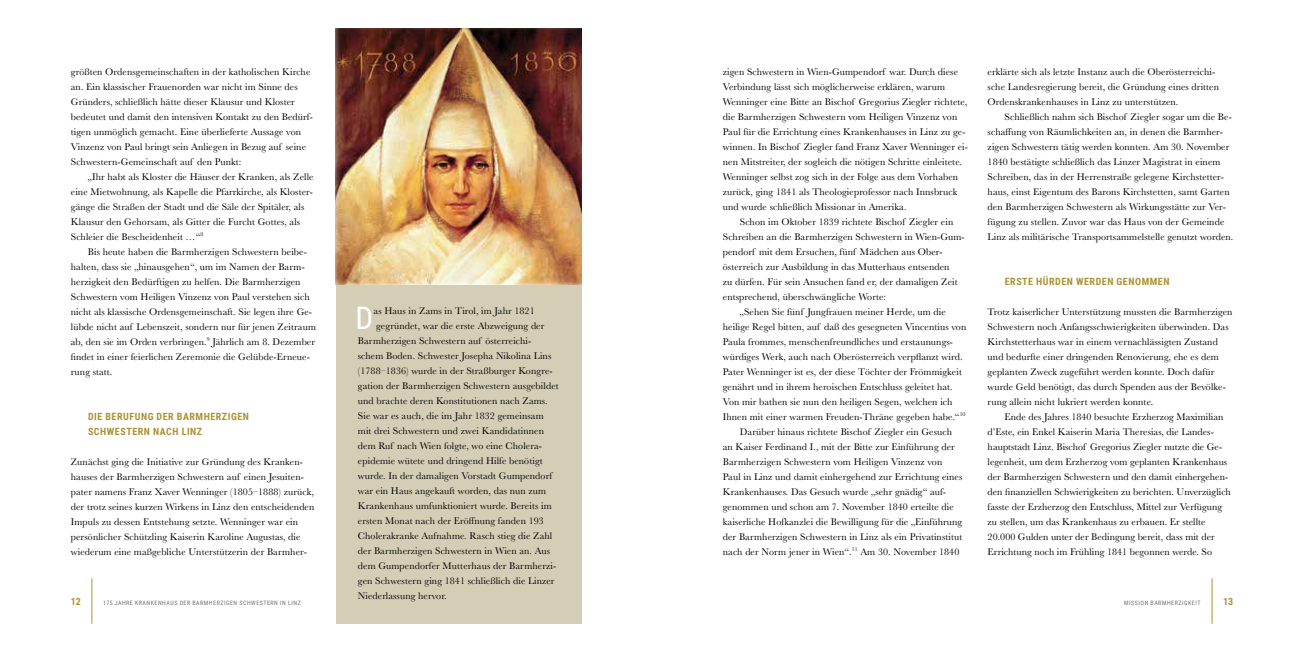
<style>
.page{position:relative;width:1304px;height:652px;background:#fff}
.page>*{position:absolute;margin:0;border:0;box-sizing:border-box;transform-origin:0 0}
.t1{font:31.1px "Roboto Condensed";color:#fff}
.t2{font:10px/15px "Baskerville";letter-spacing:.01em;color:#000}
.t3{font:700 10px/15px "Roboto Condensed";letter-spacing:.055em;color:#ac9234}
.t4{font:6px "Roboto Condensed";letter-spacing:.085em;color:#707172}
</style>
<div class="page">
<hr style="left:91px;top:578px;width:1px;height:46px;background:#ac9234">
<hr style="left:1212px;top:578px;width:1px;height:46px;background:#ac9234">
<div style="left:336px;top:270px;width:245px;height:354px;background:#d5ceb7"></div>
<img style="left:336px;top:28px;width:245px;height:257px">
<p class="t2" style="left:723px;top:64px;width:247px">zigen Schwestern in Wien-Gumpendorf war. Durch diese Verbindung lässt sich möglicherweise erklären, warum Wenninger eine Bitte an Bischof Gregorius Ziegler richtete, die Barmherzigen Schwestern vom Heiligen Vinzenz von Paul für die Errichtung eines Krankenhauses in Linz zu ge&shy;winnen. In Bischof Ziegler fand Franz Xaver Wenninger ei&shy;nen Mitstreiter, der sogleich die nötigen Schritte einleitete.<br>Wenninger selbst zog sich in der Folge aus dem Vorhaben zurück, ging 1841 als Theologieprofessor nach Innsbruck und wurde schließlich Missionar in Amerika.</p>
<p class="t2" style="left:740px;top:214px;width:215px">Schon im Oktober 1839 richtete Bischof Ziegler ein</p>
<p class="t2" style="left:723px;top:229px;width:243px">Schreiben an die Barmherzigen Schwestern in Wien-Gum-</p>
<p class="t2" style="left:723px;top:244px;width:220px">pendorf mit dem Ersuchen, fünf Mädchen aus Ober-</p>
<p class="t2" style="left:723px;top:259px;width:228px">österreich zur Ausbildung in das Mutterhaus entsenden</p>
<p class="t2" style="left:723px;top:274px;width:236px">zu dürfen. Für sein Ansuchen fand er, der damaligen Zeit</p>
<p class="t2" style="left:723px;top:289px;width:165px">entsprechend, überschwängliche Worte:</p>
<p class="t2" style="left:740px;top:304px;width:207px">„Sehen Sie fünf Jungfrauen meiner Herde, um die</p>
<p class="t2" style="left:723px;top:319px;width:245px">heilige Regel bitten, auf daß des gesegneten Vincentius von</p>
<p class="t2" style="left:723px;top:334px;width:232px">Paula frommes, menschenfreundliches und erstaunungs-</p>
<p class="t2" style="left:723px;top:349px;width:241px">würdiges Werk, auch nach Oberösterreich verpflanzt wird.</p>
<p class="t2" style="left:723px;top:364px;width:241px">Pater Wenninger ist es, der diese Töchter der Frömmigkeit</p>
<p class="t2" style="left:723px;top:379px;width:231px">genährt und in ihrem heroischen Entschluss geleitet hat.</p>
<p class="t2" style="left:723px;top:394px;width:231px">Von mir bathen sie nun den heiligen Segen, welchen ich</p>
<p class="t2" style="left:723px;top:409px;width:244px">Ihnen mit einer warmen Freuden-Thräne gegeben habe.“<sup>10</sup></p>
<p class="t2" style="left:740px;top:424px;width:214px">Darüber hinaus richtete Bischof Ziegler ein Gesuch</p>
<p class="t2" style="left:723px;top:439px;width:233px">an Kaiser Ferdinand I., mit der Bitte zur Einführung der</p>
<p class="t2" style="left:723px;top:454px;width:221px">Barmherzigen Schwestern vom Heiligen Vinzenz von</p>
<p class="t2" style="left:723px;top:469px;width:241px">Paul in Linz und damit einhergehend zur Errichtung eines</p>
<p class="t2" style="left:723px;top:484px;width:225px">Krankenhauses. Das Gesuch wurde „sehr gnädig“ auf-</p>
<p class="t2" style="left:723px;top:499px;width:232px">genommen und schon am 7. November 1840 erteilte die</p>
<p class="t2" style="left:723px;top:514px;width:241px">kaiserliche Hofkanzlei die Bewilligung für die „Einführung</p>
<p class="t2" style="left:723px;top:529px;width:241px">der Barmherzigen Schwestern in Linz als ein Privatinstitut</p>
<p class="t2" style="left:723px;top:544px;width:238px">nach der Norm jener in Wien“.<sup>11</sup> Am 30. November 1840</p>
<p class="t2" style="left:988px;top:64px;width:233px">erklärte sich als letzte Instanz auch die Oberösterreichi&shy;sche Landesregierung bereit, die Gründung eines dritten<br>Ordenskrankenhauses in Linz zu unterstützen.</p>
<p class="t2" style="left:988px;top:109px;width:247px;text-indent:17px">Schließlich nahm sich Bischof Ziegler sogar um die Be&shy;schaffung von Räumlichkeiten an, in denen die Barmher&shy;zigen Schwestern tätig werden konnten. Am 30. November 1840 bestätigte schließlich das Linzer Magistrat in einem Schreiben, das in der Herrenstraße gelegene Kirchstetter&shy;haus, einst Eigentum des Barons Kirchstetten, samt Garten den Barmherzigen Schwestern als Wirkungsstätte zur Ver&shy;fügung zu stellen. Zuvor war das Haus von der Gemeinde Linz als militärische Transportsammelstelle genutzt worden.</p>
<p class="t3" style="left:1005px;top:273px;width:166px">ERSTE HÜRDEN WERDEN GENOMMEN</p>
<p class="t2" style="left:988px;top:304px;width:246px">Trotz kaiserlicher Unterstützung mussten die Barmherzigen Schwestern noch Anfangsschwierigkeiten überwinden. Das Kirchstetterhaus war in einem vernachlässigten Zustand und bedurfte einer dringenden Renovierung, ehe es dem geplanten Zweck zugeführt werden konnte. Doch dafür wurde Geld benötigt, das durch Spenden aus der Bevölke&shy;rung allein nicht lukriert werden konnte.</p>
<p class="t2" style="left:988px;top:409px;width:245px;text-indent:17px">Ende des Jahres 1840 besuchte Erzherzog Maximilian d’Este, ein Enkel Kaiserin Maria Theresias, die Landes&shy;hauptstadt Linz. Bischof Gregorius Ziegler nutzte die Ge&shy;legenheit, um dem Erzherzog vom geplanten Krankenhaus der Barmherzigen Schwestern und den damit einhergehen&shy;den finanziellen Schwierigkeiten zu berichten. Unverzüglich fasste der Erzherzog den Entschluss, Mittel zur Verfügung zu stellen, um das Krankenhaus zu erbauen. Er stellte 20.000 Gulden unter der Bedingung bereit, dass mit der Errichtung noch im Frühling 1841 begonnen werde. So</p>
<p class="t2" style="left:71px;top:64px;width:244px">größten Ordensgemeinschaften in der katholischen Kirche an. Ein klassischer Frauenorden war nicht im Sinne des Gründers, schließlich hätte dieser Klausur und Kloster bedeutet und damit den intensiven Kontakt zu den Bedürf&shy;tigen unmöglich gemacht. Eine überlieferte Aussage von Vinzenz von Paul bringt sein Anliegen in Bezug auf seine Schwestern-Gemeinschaft auf den Punkt:</p>
<p class="t2" style="left:71px;top:169px;width:244px;text-indent:17px">„Ihr habt als Kloster die Häuser der Kranken, als Zelle eine Mietwohnung, als Kapelle die Pfarrkirche, als Kloster&shy;gänge die Straßen der Stadt und die Säle der Spitäler, als Klausur den Gehorsam, als Gitter die Furcht Gottes, als Schleier die Bescheidenheit …“<sup>8</sup></p>
<p class="t2" style="left:71px;top:244px;width:247px;text-indent:17px">Bis heute haben die Barmherzigen Schwestern beibe&shy;halten, dass sie „hinausgehen“, um im Namen der Barm&shy;herzigkeit den Bedürftigen zu helfen. Die Barmherzigen Schwestern vom Heiligen Vinzenz von Paul verstehen sich nicht als klassische Ordensgemeinschaft. Sie legen ihre Ge&shy;lübde nicht auf Lebenszeit, sondern nur für jenen Zeitraum ab, den sie im Orden verbringen.<sup>9</sup> Jährlich am 8. Dezember findet in einer feierlichen Zeremonie die Gelübde-Erneue&shy;rung statt.</p>
<p class="t3" style="left:88px;top:408px;width:163px">DIE BERUFUNG DER BARMHERZIGEN<br>SCHWESTERN NACH LINZ</p>
<p class="t2" style="left:71px;top:454px;width:245px">Zunächst ging die Initiative zur Gründung des Kranken&shy;hauses der Barmherzigen Schwestern auf einen Jesuiten&shy;pater namens Franz Xaver Wenninger (1805–1888) zurück, der trotz seines kurzen Wirkens in Linz den entscheidenden Impuls zu dessen Entstehung setzte. Wenninger war ein persönlicher Schützling Kaiserin Karoline Augustas, die wiederum eine maßgebliche Unterstützerin der Barmher-</p>
<h1 class="t1" style="left:355px;top:296px;width:19px">D</h1>
<p class="t2" style="left:374px;top:303px;width:163px">as Haus in Zams in Tirol, im Jahr 1821</p>
<p class="t2" style="left:376px;top:318px;width:170px">gegründet, war die erste Abzweigung der</p>
<p class="t2" style="left:358px;top:333px;width:175px">Barmherzigen Schwestern auf österreichi-</p>
<p class="t2" style="left:358px;top:348px;width:195px">schem Boden. Schwester Josepha Nikolina Lins</p>
<p class="t2" style="left:358px;top:363px;width:196px">(1788–1836) wurde in der Straßburger Kongre-</p>
<p class="t2" style="left:358px;top:378px;width:202px">gation der Barmherzigen Schwestern ausgebildet</p>
<p class="t2" style="left:358px;top:393px;width:191px">und brachte deren Konstitutionen nach Zams.</p>
<p class="t2" style="left:358px;top:408px;width:187px">Sie war es auch, die im Jahr 1832 gemeinsam</p>
<p class="t2" style="left:358px;top:423px;width:188px">mit drei Schwestern und zwei Kandidatinnen</p>
<p class="t2" style="left:358px;top:438px;width:185px">dem Ruf nach Wien folgte, wo eine Cholera-</p>
<p class="t2" style="left:358px;top:453px;width:186px">epidemie wütete und dringend Hilfe benötigt</p>
<p class="t2" style="left:358px;top:468px;width:196px">wurde. In der damaligen Vorstadt Gumpendorf</p>
<p class="t2" style="left:358px;top:483px;width:190px">war ein Haus angekauft worden, das nun zum</p>
<p class="t2" style="left:358px;top:498px;width:195px">Krankenhaus umfunktioniert wurde. Bereits im</p>
<p class="t2" style="left:358px;top:513px;width:187px">ersten Monat nach der Eröffnung fanden 193</p>
<p class="t2" style="left:358px;top:528px;width:196px">Cholerakranke Aufnahme. Rasch stieg die Zahl</p>
<p class="t2" style="left:358px;top:543px;width:194px">der Barmherzigen Schwestern in Wien an. Aus</p>
<p class="t2" style="left:358px;top:558px;width:200px">dem Gumpendorfer Mutterhaus der Barmherzi-</p>
<p class="t2" style="left:358px;top:573px;width:198px">gen Schwestern ging 1841 schließlich die Linzer</p>
<p class="t2" style="left:358px;top:588px;width:90px">Niederlassung hervor.</p>
<p class="t3" style="left:71px;top:593px;width:12px">12</p>
<p class="t3" style="left:1223px;top:593px;width:12px">13</p>
<p class="t4" style="left:103px;top:598px;width:199px">175 JAHRE KRANKENHAUS DER BARMHERZIGEN SCHWESTERN IN LINZ</p>
<p class="t4" style="left:1124px;top:598px;width:78px">MISSION BARMHERZIGKEIT</p>
</div>
